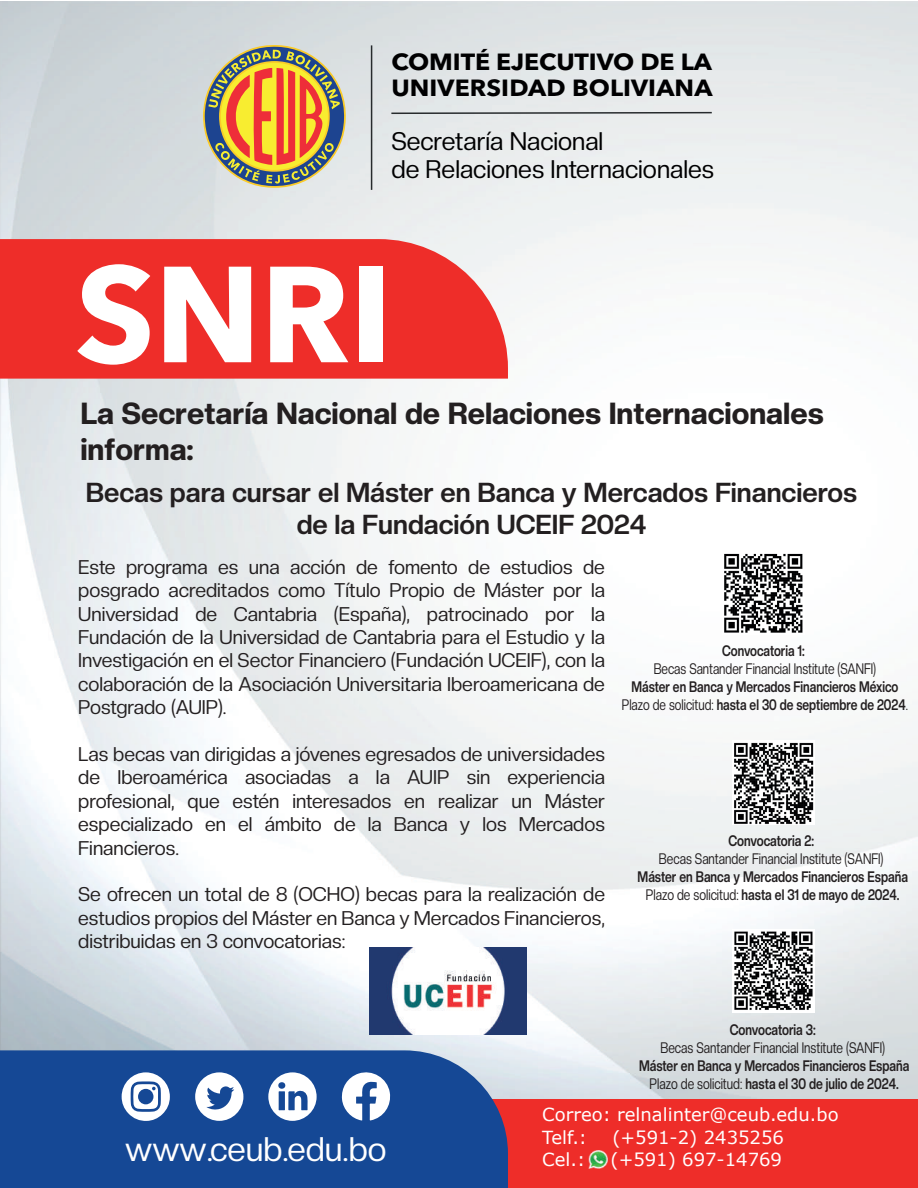
<style>
.page{position:relative;width:918px;height:1188px;background:#fff}
.page>*{position:absolute;margin:0;border:0;box-sizing:border-box;transform-origin:0 0}
.t1{font:700 135px "Avenir Next LT Pro";color:#fff}
.t2{font:33.45px "Creato Display";color:#fff}
.t3{font:800 30px/36px "Creato Display";color:#231f20}
.t4{font:700 27px/32.4px "Creato Display";color:#231f20;text-align:center}
.t5{font:25.05px/27.9px "Creato Display";color:#000001}
.t6{font:700 23.25px/25.8px "Avenir Next LT Pro";letter-spacing:.005em;color:#000001;scale:1.07 1}
.t7{font:19.5px/23.4px "Creato Display";color:#231f20;text-align:justify}
.t8{font:18px/22.5px "Verdana";color:#fff}
.t9{font:700 15px/18px "Creato Display";color:#231f20;text-align:center;scale:.8 1}
.t10{font:700 15px/18px "Creato Display";color:#231f20;text-align:center;scale:.79 1}
.t11{font:15px "Creato Display";color:#231f20;scale:.8 1}
.t12{font:15px "Creato Display";color:#231f20;scale:.79 1}
.s1{font-weight:400}
</style>
<div class="page">
<img style="left:0;top:1px;width:918px;height:1099px">
<div style="left:322px;top:1100px;width:596px;height:88px;background:#ee2d29"></div>
<div style="left:0;top:1050px;width:508px;height:138px;background:#154895"></div>
<hr style="left:371px;top:45px;width:1px;height:145px;background:#272b2d">
<svg style="left:203px;top:45px;width:143px;height:143px"></svg>
<svg style="left:390px;top:111px;width:323px;height:4px"></svg>
<svg style="left:341px;top:1069px;width:51px;height:52px"></svg>
<svg style="left:268px;top:1072px;width:49px;height:49px"></svg>
<svg style="left:195px;top:1072px;width:48px;height:49px"></svg>
<svg style="left:122px;top:1072px;width:48px;height:49px"></svg>
<div style="left:0;top:239px;width:508px;height:140px;background:#ee2d29"></div>
<img style="left:589px;top:1150px;width:18px;height:18px">
<img style="left:722px;top:551px;width:83px;height:83px">
<img style="left:732px;top:740px;width:83px;height:84px">
<img style="left:732px;top:929px;width:83px;height:83px">
<img style="left:369px;top:947px;width:157px;height:88px">
<p class="t6" style="left:391px;top:49px;width:302px">COMITÉ EJECUTIVO DE LA<br>UNIVERSIDAD BOLIVIANA</p>
<p class="t5" style="left:391px;top:127px;width:324px">Secretaría Nacional<br>de Relaciones Internacionales</p>
<h1 class="t1" style="left:75px;top:232px;width:318px">SNRI</h1>
<h3 class="t3" style="left:80px;top:395px;width:745px">La Secretaría Nacional de Relaciones Internacionales informa:</h3>
<h3 class="t4" style="left:86px;top:476px;width:773px">Becas para cursar el Máster en Banca y Mercados Financieros de la Fundación UCEIF 2024</h3>
<p class="t7" style="left:78px;top:555px;width:528px">Este programa es una acción de fomento de estudios de posgrado acreditados como Título Propio de Máster por la Universidad de Cantabria (España), patrocinado por la Fundación de la Universidad de Cantabria para el Estudio y la Investigación en el Sector Financiero (Fundación UCEIF), con la colaboración de la Asociación Universitaria Iberoamericana de Postgrado (AUIP).</p>
<p class="t7" style="left:78px;top:742px;width:528px">Las becas van dirigidas a jóvenes egresados de universidades de Iberoamérica asociadas a la AUIP sin experiencia profesional, que estén interesados en realizar un Máster especializado en el ámbito de la Banca y los Mercados Financieros.</p>
<p class="t7" style="left:78px;top:883px;width:528px">Se ofrecen un total de 8 (OCHO) becas para la realización de estudios propios del Máster en Banca y Mercados Financieros, distribuidas en 3 convocatorias:</p>
<p class="t10" style="left:722px;top:642px;width:106px">Convocatoria 1:</p>
<p class="t12" style="left:654px;top:660px;width:283px">Becas Santander Financial Institute (SANFI)</p>
<p class="t10" style="left:622px;top:678px;width:364px">Máster en Banca y Mercados Financieros México<br><span class="s1">Plazo de solicitud:</span> hasta el 30 de septiembre de 2024<span class="s1">.</span></p>
<p class="t9" style="left:728px;top:831px;width:109px">Convocatoria 2:</p>
<p class="t11" style="left:659px;top:849px;width:282px">Becas Santander Financial Institute (SANFI)</p>
<p class="t9" style="left:638px;top:867px;width:339px">Máster en Banca y Mercados Financieros España<br><span class="s1">Plazo de solicitud:</span> hasta el 31 de mayo de 2024.</p>
<p class="t9" style="left:730px;top:1020px;width:109px">Convocatoria 3:</p>
<p class="t11" style="left:660px;top:1038px;width:282px">Becas Santander Financial Institute (SANFI)</p>
<p class="t9" style="left:639px;top:1056px;width:339px">Máster en Banca y Mercados Financieros España<br><span class="s1">Plazo de solicitud:</span> hasta el 30 de julio de 2024.</p>
<h2 class="t2" style="left:125px;top:1130px;width:263px">www.ceub.edu.bo</h2>
<p class="t8" style="left:542px;top:1103px;width:298px">Correo: relnalinter@ceub.edu.bo<br>Telf.:</p>
<p class="t8" style="left:612px;top:1126px;width:173px">(+591-2) 2435256</p>
<p class="t8" style="left:542px;top:1148px;width:44px">Cel.:</p>
<p class="t8" style="left:611px;top:1148px;width:173px">(+591) 697-14769</p>
</div>
